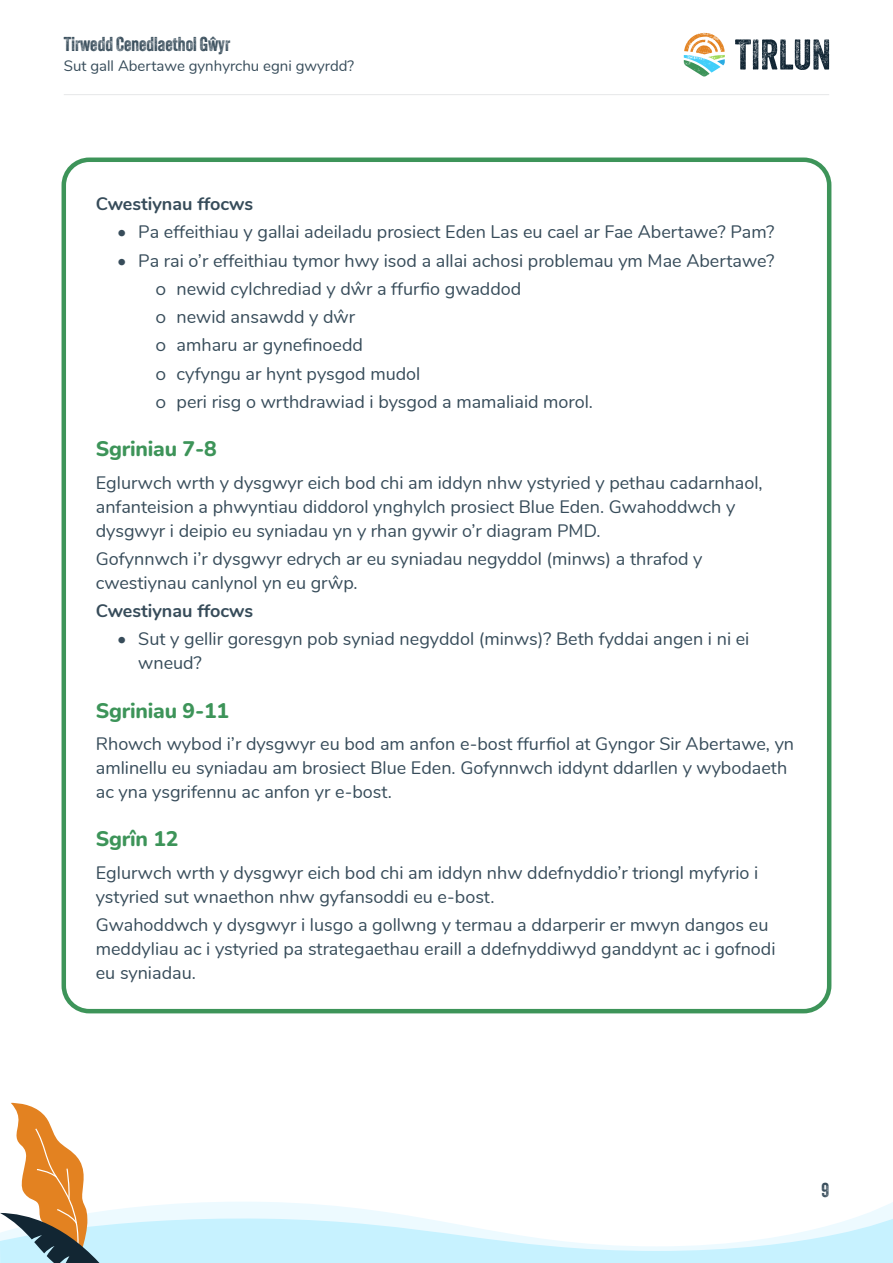
<style>
.page{position:relative;width:893px;height:1263px;background:#fff}
.page>*{position:absolute;margin:0;border:0;box-sizing:border-box;transform-origin:0 0}
.Page_section_heading{font:800 21px "Nunito";letter-spacing:-.01em;color:#3d9459}
.t1{font:19.5px "Veneer Two";color:#374c5a}
.Body_text{font:18px/24px "Nunito";color:#374c5a}
.Body_text-2{font:700 18px "Nunito";color:#374c5a}
.t2{font:15px "Nunito";color:#374c5a}
</style>
<div class="page">
<svg style="left:735px;top:39px;width:94px;height:31px"></svg>
<svg style="left:684px;top:33px;width:41px;height:44px"></svg>
<hr style="left:64px;top:94px;width:765px;height:1px;background:#e6e7e9">
<div style="left:62px;top:158px;width:769px;height:855px;border:4px solid #3d9459;border-radius:26px"></div>
<svg style="left:0;top:1102px;width:893px;height:161px"></svg>
<p class="t1" style="left:64px;top:32px;width:168px">Tirwedd Cenedlaethol Gŵyr</p>
<p class="t2" style="left:64px;top:54px;width:292px">Sut gall Abertawe gynhyrchu egni gwyrdd?</p>
<p class="Body_text-2" style="left:96px;top:190px;width:159px">Cwestiynau ffocws</p>
<p class="Body_text" style="left:117px;top:219px;width:659px">• Pa effeithiau y gallai adeiladu prosiect Eden Las eu cael ar Fae Abertawe? Pam?</p>
<p class="Body_text" style="left:117px;top:247px;width:659px">• Pa rai o’r effeithiau tymor hwy isod a allai achosi problemau ym Mae Abertawe?</p>
<p class="Body_text" style="left:177px;top:275px;width:346px">newid cylchrediad y dŵr a ffurfio gwaddod</p>
<p class="Body_text" style="left:177px;top:304px;width:180px">newid ansawdd y dŵr</p>
<p class="Body_text" style="left:177px;top:332px;width:188px">amharu ar gynefinoedd</p>
<p class="Body_text" style="left:177px;top:360px;width:245px">cyfyngu ar hynt pysgod mudol</p>
<p class="Body_text" style="left:177px;top:388px;width:418px">peri risg o wrthdrawiad i bysgod a mamaliaid morol.</p>
<p class="Page_section_heading" style="left:96px;top:434px;width:122px">Sgriniau 7-8</p>
<p class="Body_text" style="left:96px;top:469px;width:668px">Eglurwch wrth y dysgwyr eich bod chi am iddyn nhw ystyried y pethau cadarnhaol, anfanteision a phwyntiau diddorol ynghylch prosiect Blue Eden. Gwahoddwch y dysgwyr i deipio eu syniadau yn y rhan gywir o’r diagram PMD.</p>
<p class="Body_text" style="left:96px;top:545px;width:608px">Gofynnwch i’r dysgwyr edrych ar eu syniadau negyddol (minws) a thrafod y cwestiynau canlynol yn eu grŵp.</p>
<p class="Body_text-2" style="left:96px;top:597px;width:159px">Cwestiynau ffocws</p>
<p class="Body_text" style="left:138px;top:626px;width:613px;text-indent:-21px">• Sut y gellir goresgyn pob syniad negyddol (minws)? Beth fyddai angen i ni ei wneud?</p>
<p class="Page_section_heading" style="left:96px;top:695px;width:135px">Sgriniau 9-11</p>
<p class="Body_text" style="left:96px;top:731px;width:700px">Rhowch wybod i’r dysgwyr eu bod am anfon e-bost ffurfiol at Gyngor Sir Abertawe, yn amlinellu eu syniadau am brosiect Blue Eden. Gofynnwch iddynt ddarllen y wybodaeth ac yna ysgrifennu ac anfon yr e-bost.</p>
<p class="Page_section_heading" style="left:96px;top:824px;width:84px">Sgrîn 12</p>
<p class="Body_text" style="left:96px;top:860px;width:664px">Eglurwch wrth y dysgwyr eich bod chi am iddyn nhw ddefnyddio’r triongl myfyrio i ystyried sut wnaethon nhw gyfansoddi eu e-bost.</p>
<p class="Body_text" style="left:96px;top:912px;width:681px">Gwahoddwch y dysgwyr i lusgo a gollwng y termau a ddarperir er mwyn dangos eu meddyliau ac i ystyried pa strategaethau eraill a ddefnyddiwyd ganddynt ac i gofnodi eu syniadau.</p>
<p class="t1" style="left:821px;top:1178px;width:9px">9</p>
</div>
